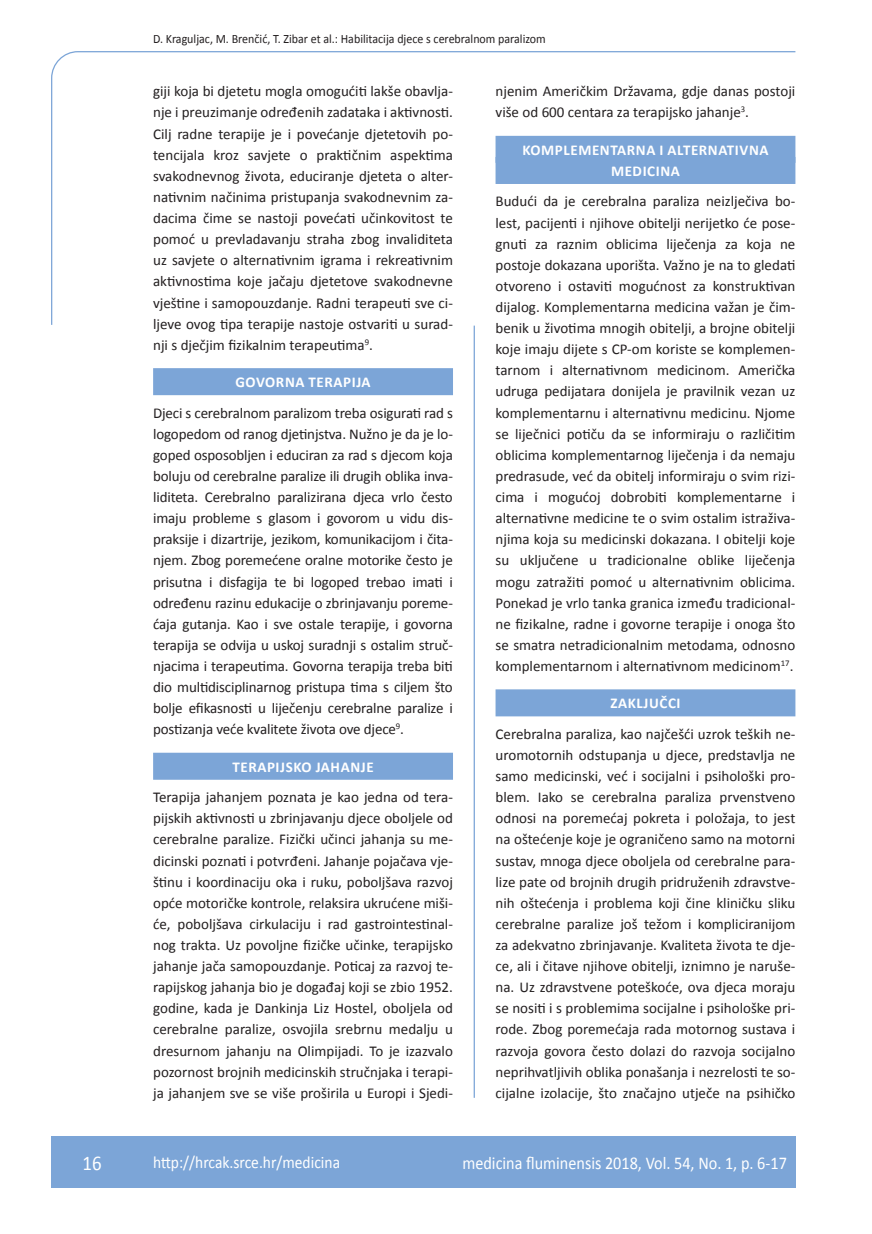
<style>
.page{position:relative;width:872px;height:1234px;background:#fff}
.page>*{position:absolute;margin:0;border:0;box-sizing:border-box;transform-origin:0 0}
.t1{font:21px "Calibri";color:#fff;scale:.9 1}
.t2{font:18px "Calibri";color:#fff;scale:.9 1}
.t3{font:17.25px "Calibri";color:#fff;scale:.9 1}
.t4{font:15px/21.1px "Calibri";color:#231f20;text-align:justify}
.t5{font:700 15px/21.1px "Calibri";letter-spacing:.04em;color:#fff;text-align:center}
.t6{font:12.75px "Calibri";color:#231f20;scale:.94 1}
</style>
<div class="page">
<svg style="left:51px;top:51px;width:745px;height:274px"></svg>
<hr style="left:473px;top:325px;width:2px;height:772px;background:#7ca5d7">
<div style="left:51px;top:1135px;width:744px;height:51px;background:#7ca5d7"></div>
<div style="left:153px;top:368px;width:300px;height:27px;background:#7ca5d7"></div>
<div style="left:153px;top:752px;width:300px;height:27px;background:#7ca5d7"></div>
<div style="left:495px;top:136px;width:300px;height:27px;background:#7ca5d7"></div>
<div style="left:495px;top:157px;width:300px;height:27px;background:#7ca5d7"></div>
<div style="left:495px;top:689px;width:300px;height:27px;background:#7ca5d7"></div>
<p class="t6" style="left:153px;top:30px;width:419px">D. Kraguljac, M. Brenčić, T. Zibar et al.: Habilitacija djece s cerebralnom paralizom</p>
<p class="t4" style="left:153px;top:80px;width:301px">giji koja bi djetetu mogla omogućiti lakše obavlja&shy;nje i preuzimanje određenih zadataka i aktivnosti.<br>Cilj radne terapije je i povećanje djetetovih po&shy;tencijala kroz savjete o praktičnim aspektima svakodnevnog života, educiranje djeteta o alter&shy;nativnim načinima pristupanja svakodnevnim za&shy;dacima čime se nastoji povećati učinkovitost te pomoć u prevladavanju straha zbog invaliditeta uz savjete o alternativnim igrama i rekreativnim aktivnostima koje jačaju djetetove svakodnevne vještine i samopouzdanje. Radni terapeuti sve ci&shy;ljeve ovog tipa terapije nastoje ostvariti u surad&shy;nji s dječjim fizikalnim terapeutima<sup>9</sup>.</p>
<p class="t5" style="left:235px;top:370px;width:137px">GOVORNA TERAPIJA</p>
<p class="t4" style="left:153px;top:401px;width:301px">Djeci s cerebralnom paralizom treba osigurati rad s logopedom od ranog djetinjstva. Nužno je da je lo&shy;goped osposobljen i educiran za rad s djecom koja boluju od cerebralne paralize ili drugih oblika inva&shy;liditeta. Cerebralno paralizirana djeca vrlo često imaju probleme s glasom i govorom u vidu dis&shy;praksije i dizartrije, jezikom, komunikacijom i čita&shy;njem. Zbog poremećene oralne motorike često je prisutna i disfagija te bi logoped trebao imati i određenu razinu edukacije o zbrinjavanju poreme&shy;ćaja gutanja. Kao i sve ostale terapije, i govorna terapija se odvija u uskoj suradnji s ostalim struč&shy;njacima i terapeutima. Govorna terapija treba biti dio multidisciplinarnog pristupa tima s ciljem što bolje efikasnosti u liječenju cerebralne paralize i postizanja veće kvalitete života ove djece<sup>9</sup>.</p>
<p class="t5" style="left:232px;top:755px;width:143px">TERAPIJSKO JAHANJE</p>
<p class="t4" style="left:153px;top:785px;width:301px">Terapija jahanjem poznata je kao jedna od tera&shy;pijskih aktivnosti u zbrinjavanju djece oboljele od cerebralne paralize. Fizički učinci jahanja su me&shy;dicinski poznati i potvrđeni. Jahanje pojačava vje&shy;štinu i koordinaciju oka i ruku, poboljšava razvoj opće motoričke kontrole, relaksira ukrućene miši&shy;će, poboljšava cirkulaciju i rad gastrointestinal&shy;nog trakta. Uz povoljne fizičke učinke, terapijsko jahanje jača samopouzdanje. Poticaj za razvoj te&shy;rapijskog jahanja bio je događaj koji se zbio 1952. godine, kada je Dankinja Liz Hostel, oboljela od cerebralne paralize, osvojila srebrnu medalju u dresurnom jahanju na Olimpijadi. To je izazvalo pozornost brojnih medicinskih stručnjaka i terapi&shy;ja jahanjem sve se više proširila u Europi i Sjedi-</p>
<p class="t4" style="left:495px;top:80px;width:301px">njenim Američkim Državama, gdje danas postoji više od 600 centara za terapijsko jahanje<sup>3</sup>.</p>
<p class="t5" style="left:522px;top:138px;width:248px">KOMPLEMENTARNA I ALTERNATIVNA<br>MEDICINA</p>
<p class="t4" style="left:495px;top:190px;width:301px">Budući da je cerebralna paraliza neizlječiva bo&shy;lest, pacijenti i njihove obitelji nerijetko će pose&shy;gnuti za raznim oblicima liječenja za koja ne postoje dokazana uporišta. Važno je na to gledati otvoreno i ostaviti mogućnost za konstruktivan dijalog. Komplementarna medicina važan je čim&shy;benik u životima mnogih obitelji, a brojne obitelji koje imaju dijete s CP-om koriste se komplemen&shy;tarnom i alternativnom medicinom. Američka udruga pedijatara donijela je pravilnik vezan uz komplementarnu i alternativnu medicinu. Njome se liječnici potiču da se informiraju o različitim oblicima komplementarnog liječenja i da nemaju predrasude, već da obitelj informiraju o svim rizi&shy;cima i mogućoj dobrobiti komplementarne i alternativne medicine te o svim ostalim istraživa&shy;njima koja su medicinski dokazana. I obitelji koje su uključene u tradicionalne oblike liječenja mogu zatražiti pomoć u alternativnim oblicima.<br>Ponekad je vrlo tanka granica između tradicional&shy;ne fizikalne, radne i govorne terapije i onoga što se smatra netradicionalnim metodama, odnosno komplementarnom i alternativnom medicinom<sup>17</sup>.</p>
<p class="t5" style="left:610px;top:691px;width:72px">ZAKLJUČCI</p>
<p class="t4" style="left:495px;top:722px;width:301px">Cerebralna paraliza, kao najčešći uzrok teških ne&shy;uromotornih odstupanja u djece, predstavlja ne samo medicinski, već i socijalni i psihološki pro&shy;blem. Iako se cerebralna paraliza prvenstveno odnosi na poremećaj pokreta i položaja, to jest na oštećenje koje je ograničeno samo na motorni sustav, mnoga djece oboljela od cerebralne para&shy;lize pate od brojnih drugih pridruženih zdravstve&shy;nih oštećenja i problema koji čine kliničku sliku cerebralne paralize još težom i kompliciranijom za adekvatno zbrinjavanje. Kvaliteta života te dje&shy;ce, ali i čitave njihove obitelji, iznimno je naruše&shy;na. Uz zdravstvene poteškoće, ova djeca moraju se nositi i s problemima socijalne i psihološke pri&shy;rode. Zbog poremećaja rada motornog sustava i razvoja govora često dolazi do razvoja socijalno neprihvatljivih oblika ponašanja i nezrelosti te so&shy;cijalne izolacije, što značajno utječe na psihičko</p>
<h1 class="t1" style="left:82px;top:1149px;width:23px">16</h1>
<p class="t3" style="left:153px;top:1150px;width:209px">http://hrcak.srce.hr/medicina</p>
<p class="t2" style="left:462px;top:1151px;width:362px">medicina fluminensis 2018, Vol. 54, No. 1, p. 6-17</p>
</div>
